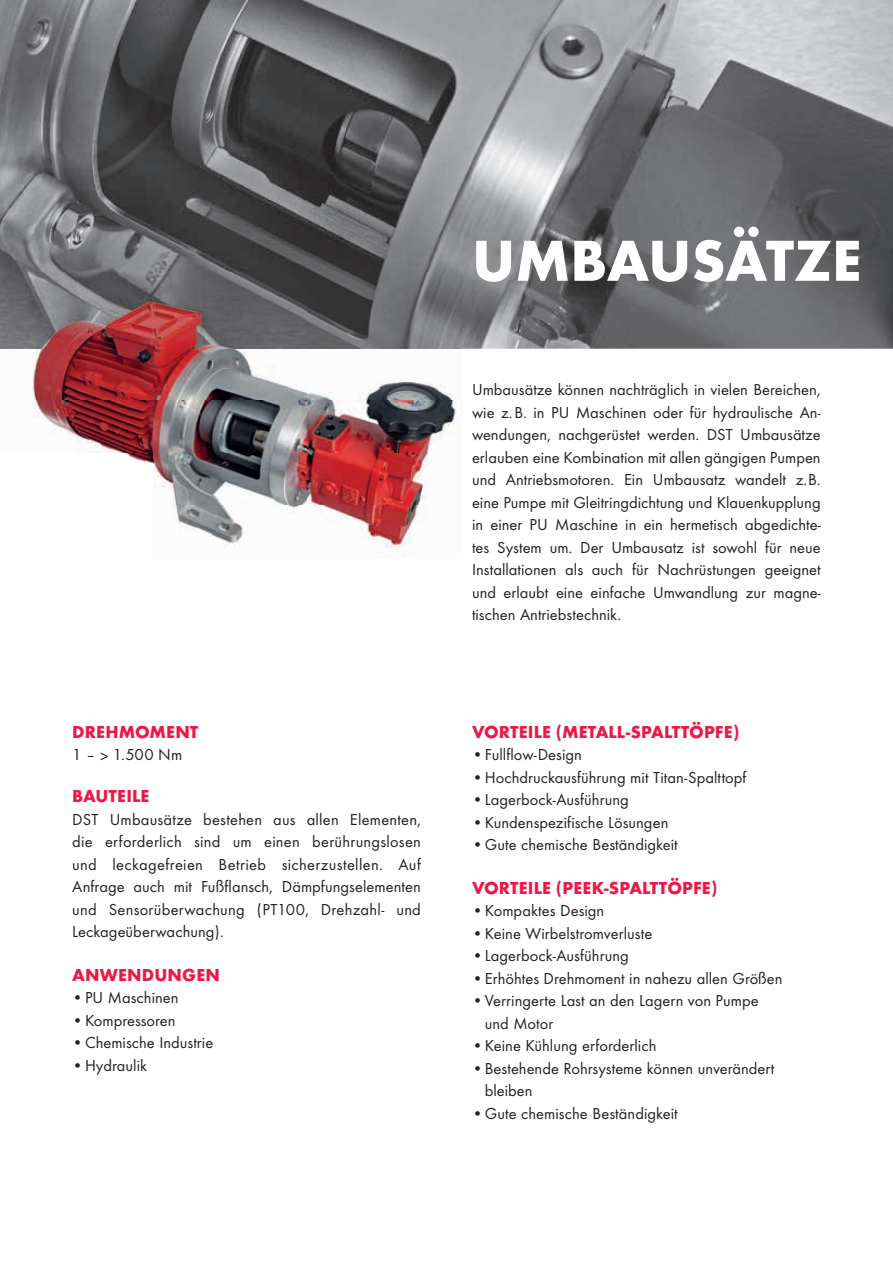
<style>
.page{position:relative;width:893px;height:1263px;background:#fff}
.page>*{position:absolute;margin:0;border:0;box-sizing:border-box;transform-origin:0 0}
.t1{font:800 60px "Function";color:#fff}
.t2{font:800 18px "Function";letter-spacing:.005em;color:#ed1845}
.t3{font:16.5px/22.5px "Function";color:#231f20;text-align:justify}
</style>
<div class="page">
<img style="left:0;top:0;width:893px;height:349px">
<img style="left:0;top:272px;width:462px;height:285px">
<p class="t2" style="left:72px;top:721px;width:128px">DREHMOMENT</p>
<p class="t3" style="left:72px;top:744px;width:111px">1 – &gt; 1.500 Nm</p>
<p class="t2" style="left:72px;top:786px;width:79px">BAUTEILE</p>
<p class="t3" style="left:72px;top:808px;width:350px">DST Umbausätze bestehen aus allen Elementen, die erforderlich sind um einen berührungslosen und leckagefreien Betrieb sicherzustellen. Auf Anfrage auch mit Fußflansch, Dämpfungselementen und Sensorüberwachung (PT100, Drehzahl- und Leckageüberwachung).</p>
<p class="t2" style="left:72px;top:964px;width:149px">ANWENDUNGEN</p>
<p class="t3" style="left:72px;top:987px;width:108px">• PU Maschinen</p>
<p class="t3" style="left:72px;top:1009px;width:105px">• Kompressoren</p>
<p class="t3" style="left:72px;top:1032px;width:143px">• Chemische Industrie</p>
<p class="t3" style="left:72px;top:1054px;width:76px">• Hydraulik</p>
<h1 class="t1" style="left:472px;top:225px;width:391px">UMBAUSÄTZE</h1>
<p class="t3" style="left:472px;top:378px;width:350px">Umbausätze können nachträglich in vielen Bereichen, wie z.B. in PU Maschinen oder für hydraulische An&shy;wendungen, nachgerüstet werden. DST Umbausätze erlauben eine Kombination mit allen gängigen Pumpen und Antriebsmotoren. Ein Umbausatz wandelt z.B. eine Pumpe mit Gleitringdichtung und Klauenkupplung in einer PU Maschine in ein hermetisch abgedichte&shy;tes System um. Der Umbausatz ist sowohl für neue Installationen als auch für Nachrüstungen geeignet und erlaubt eine einfache Umwandlung zur magne&shy;tischen Antriebstechnik.</p>
<p class="t2" style="left:472px;top:721px;width:269px">VORTEILE (METALL-SPALTTÖPFE)</p>
<p class="t3" style="left:472px;top:744px;width:111px">• Fullflow-Design</p>
<p class="t3" style="left:472px;top:766px;width:276px">• Hochdruckausführung mit Titan-Spalttopf</p>
<p class="t3" style="left:472px;top:789px;width:158px">• Lagerbock-Ausführung</p>
<p class="t3" style="left:472px;top:811px;width:198px">• Kundenspezifische Lösungen</p>
<p class="t3" style="left:472px;top:834px;width:207px">• Gute chemische Beständigkeit</p>
<p class="t2" style="left:472px;top:877px;width:247px">VORTEILE (PEEK-SPALTTÖPFE)</p>
<p class="t3" style="left:472px;top:900px;width:134px">• Kompaktes Design</p>
<p class="t3" style="left:472px;top:922px;width:182px">• Keine Wirbelstromverluste</p>
<p class="t3" style="left:472px;top:945px;width:158px">• Lagerbock-Ausführung</p>
<p class="t3" style="left:472px;top:967px;width:312px">• Erhöhtes Drehmoment in nahezu allen Größen</p>
<p class="t3" style="left:485px;top:990px;width:276px;text-indent:-13px">• Verringerte Last an den Lagern von Pumpe und Motor</p>
<p class="t3" style="left:472px;top:1035px;width:186px">• Keine Kühlung erforderlich</p>
<p class="t3" style="left:485px;top:1057px;width:291px;text-indent:-13px">• Bestehende Rohrsysteme können unverändert bleiben</p>
<p class="t3" style="left:472px;top:1102px;width:207px">• Gute chemische Beständigkeit</p>
</div>
